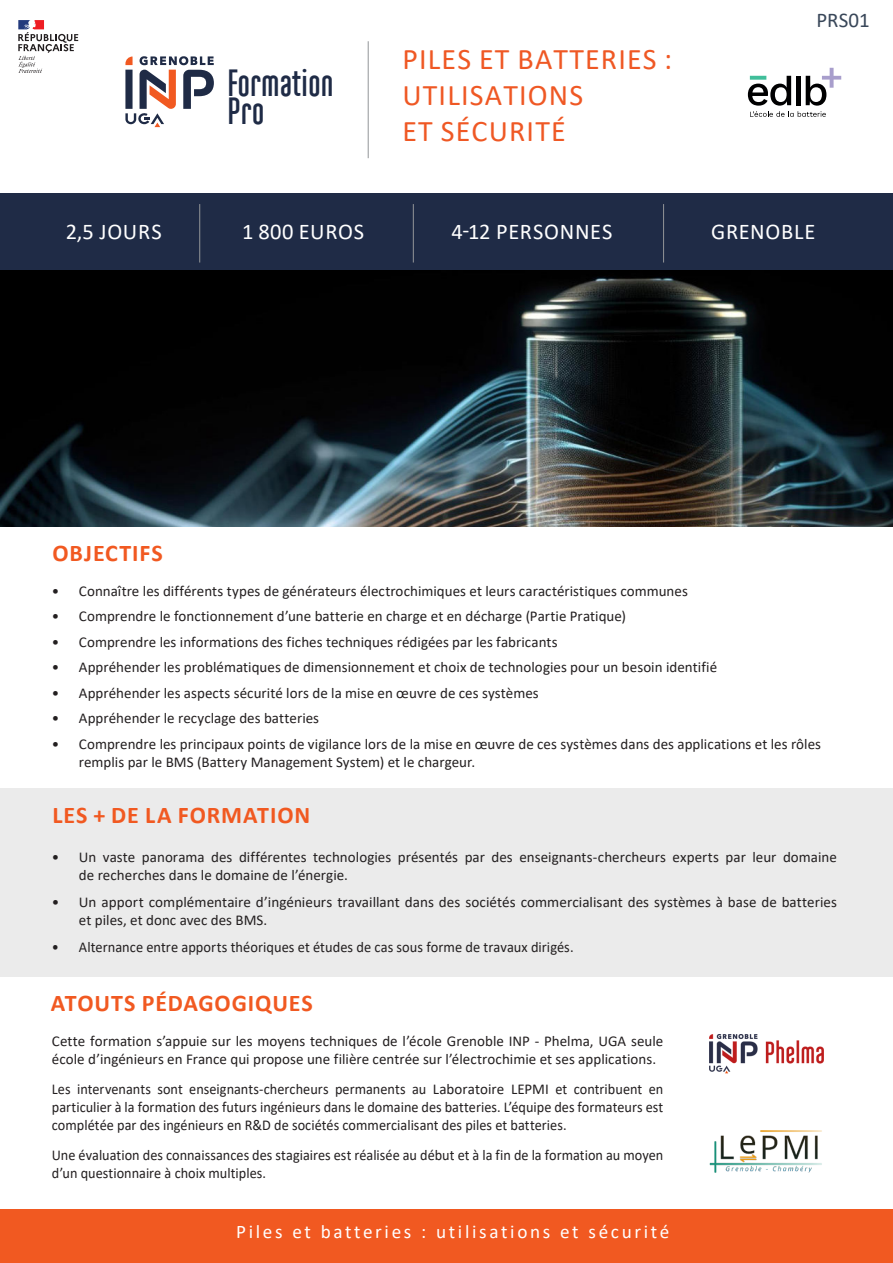
<style>
.page{position:relative;width:893px;height:1263px;background:#fff}
.page>*{position:absolute;margin:0;border:0;box-sizing:border-box;transform-origin:0 0}
.t1{font:700 37.8px/27.8px "Ando";color:#1f2b46}
.t2{font:30px "Calibri";letter-spacing:.04em;color:#ef5824}
.t3{font:700 24px "Calibri";letter-spacing:.035em;color:#f15921}
.t4{font:22.5px "Calibri";letter-spacing:.03em;color:#fff}
.t5{font:21px "Calibri";color:#394759}
.t6{font:19.2px "Calibri";letter-spacing:.14em;color:#fff}
.t7{font:15px/18px "Calibri";letter-spacing:.005em;color:#231f20}
.t8{font:15px/18px "Calibri";letter-spacing:.005em;color:#231f20;text-align:justify;scale:.95 1}
.t9{font:15px "Calibri";letter-spacing:.005em;color:#231f20;scale:.96 1}
</style>
<div class="page">
<div style="left:0;top:193px;width:893px;height:81px;background:#1f2b46"></div>
<div style="left:0;top:788px;width:893px;height:189px;background:#ebebeb"></div>
<hr style="left:199px;top:204px;width:1px;height:59px;background:#939598">
<hr style="left:413px;top:204px;width:1px;height:59px;background:#939598">
<hr style="left:663px;top:204px;width:1px;height:59px;background:#939598">
<img style="left:709px;top:1034px;width:114px;height:40px">
<img style="left:709px;top:1130px;width:113px;height:43px">
<div style="left:0;top:1209px;width:893px;height:54px;background:#f15921"></div>
<hr style="left:368px;top:41px;width:1px;height:117px;background:#939598">
<svg style="left:18px;top:20px;width:60px;height:53px"></svg>
<svg style="left:125px;top:56px;width:89px;height:71px"></svg>
<hr style="left:892px;top:500px;width:1px;height:299px;background:#231f20">
<hr style="left:892px;top:1120px;width:1px;height:143px;background:#394759">
<hr style="left:892px;top:1210px;width:1px;height:53px;background:#f15921">
<img style="left:0;top:270px;width:893px;height:256px">
<svg style="left:748px;top:68px;width:93px;height:49px"></svg>
<p class="t1" style="left:227px;top:70px;width:108px">Formation<br>Pro</p>
<p class="t2" style="left:402px;top:38px;width:271px">PILES ET BATTERIES :</p>
<p class="t2" style="left:402px;top:74px;width:182px">UTILISATIONS</p>
<p class="t2" style="left:402px;top:110px;width:165px">ET SÉCURITÉ</p>
<p class="t5" style="left:816px;top:5px;width:55px">PRS01</p>
<p class="t4" style="left:451px;top:216px;width:163px">4-12 PERSONNES</p>
<p class="t4" style="left:66px;top:216px;width:97px">2,5 JOURS</p>
<p class="t4" style="left:242px;top:216px;width:123px">1 800 EUROS</p>
<p class="t4" style="left:711px;top:216px;width:106px">GRENOBLE</p>
<p class="t3" style="left:52px;top:536px;width:112px">OBJECTIFS</p>
<p class="t7" style="left:52px;top:582px;width:637px">• Connaître les différents types de générateurs électrochimiques et leurs caractéristiques communes</p>
<p class="t7" style="left:52px;top:607px;width:576px">• Comprendre le fonctionnement d’une batterie en charge et en décharge (Partie Pratique)</p>
<p class="t7" style="left:52px;top:632px;width:507px">• Comprendre les informations des fiches techniques rédigées par les fabricants</p>
<p class="t7" style="left:52px;top:658px;width:667px">• Appréhender les problématiques de dimensionnement et choix de technologies pour un besoin identifié</p>
<p class="t7" style="left:52px;top:683px;width:488px">• Appréhender les aspects sécurité lors de la mise en œuvre de ces systèmes</p>
<p class="t7" style="left:52px;top:709px;width:269px">• Appréhender le recyclage des batteries</p>
<p class="t7" style="left:79px;top:734px;width:744px;text-indent:-27px">• Comprendre les principaux points de vigilance lors de la mise en œuvre de ces systèmes dans des applications et les rôles remplis par le BMS (Battery Management System) et le chargeur.</p>
<p class="t3" style="left:52px;top:798px;width:259px">LES + DE LA FORMATION</p>
<p class="t7" style="left:79px;top:847px;width:759px;text-indent:-27px">• Un vaste panorama des différentes technologies présentés par des enseignants-chercheurs experts par leur domaine de recherches dans le domaine de l’énergie.</p>
<p class="t7" style="left:79px;top:892px;width:759px;text-indent:-27px">• Un apport complémentaire d’ingénieurs travaillant dans des sociétés commercialisant des systèmes à base de batteries et piles, et donc avec des BMS.</p>
<p class="t9" style="left:52px;top:936px;width:545px">• Alternance entre apports théoriques et études de cas sous forme de travaux dirigés.</p>
<p class="t3" style="left:51px;top:986px;width:264px">ATOUTS PÉDAGOGIQUES</p>
<p class="t7" style="left:52px;top:1031px;width:613px">Cette formation s’appuie sur les moyens techniques de l’école Grenoble INP - Phelma, UGA seule école d’ingénieurs en France qui propose une filière centrée sur l’électrochimie et ses applications.</p>
<p class="t8" style="left:52px;top:1079px;width:645px">Les intervenants sont enseignants-chercheurs permanents au Laboratoire LEPMI et contribuent en particulier à la formation des futurs ingénieurs dans le domaine des batteries. L’équipe des formateurs est complétée par des ingénieurs en R&amp;D de sociétés commercialisant des piles et batteries.</p>
<p class="t8" style="left:52px;top:1145px;width:645px">Une évaluation des connaissances des stagiaires est réalisée au début et à la fin de la formation au moyen d’un questionnaire à choix multiples.</p>
<p class="t6" style="left:236px;top:1219px;width:435px">Piles et batteries : utilisations et sécurité</p>
</div>
